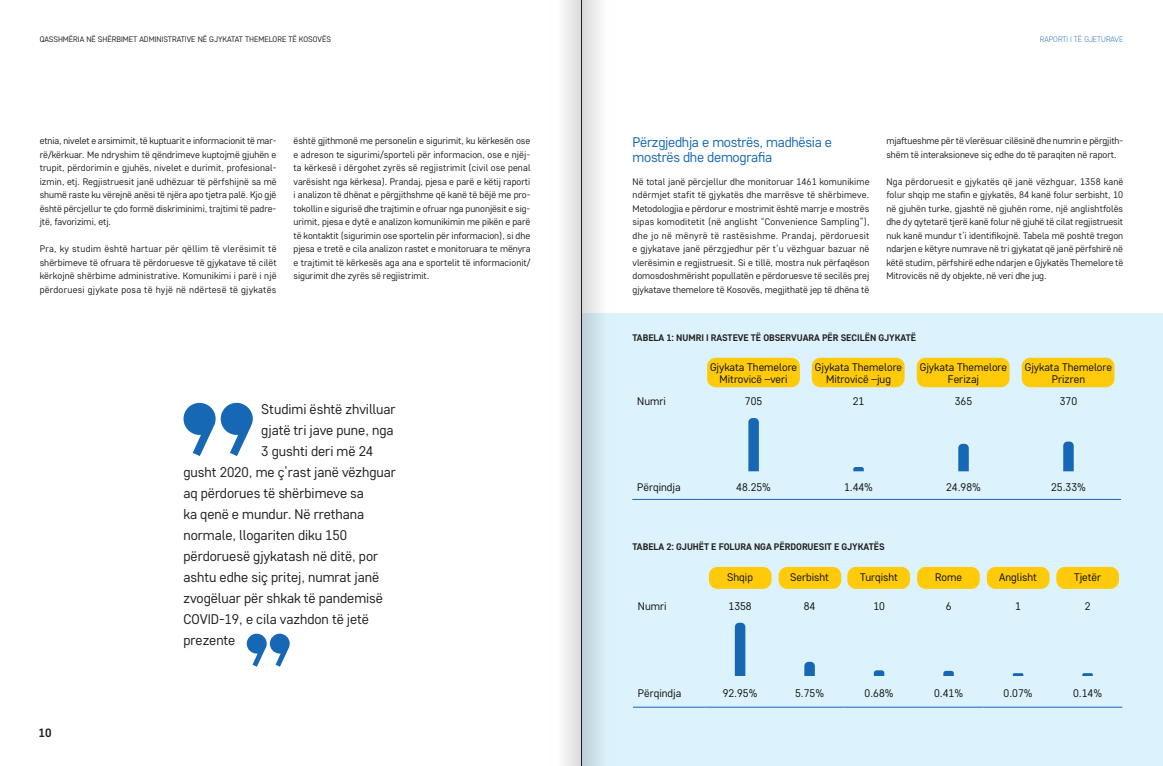
<style>
.page{position:relative;width:1163px;height:766px;background:#fff}
.page>*{position:absolute;margin:0;border:0;box-sizing:border-box;transform-origin:0 0}
.t1{font:14px "Core Sans D35";letter-spacing:-.005em;color:#1f2020}
.t2{font:14px/15.1px "Core Sans D35";letter-spacing:-.02em;color:#1768b4}
.t3{font:700 12px "Core Sans D55";color:#231f20}
.t4{font:11px/11.9px "Core Sans D35";color:#0e100e;text-align:center}
.t5{font:9.5px/13.5px "Core Sans D35";letter-spacing:-.005em;color:#1f2020;text-align:justify}
.t6{font:700 9.5px "Core Sans D55";letter-spacing:-.005em;color:#231f20}
.t7{font:8px "Core Sans D35";color:#231f20}
.t8{font:300 8px "Core Sans D25";color:#1768b4}
</style>
<div class="page">
<div style="left:581px;top:313px;width:581px;height:452px;background:#dcf2fc"></div>
<div style="left:707px;top:357px;width:92px;height:30px;background:#feca0a;border-radius:9px"></div>
<div style="left:811px;top:357px;width:93px;height:30px;background:#feca0a;border-radius:9px"></div>
<div style="left:916px;top:357px;width:93px;height:30px;background:#feca0a;border-radius:9px"></div>
<div style="left:1021px;top:357px;width:93px;height:30px;background:#feca0a;border-radius:9px"></div>
<div style="left:708px;top:566px;width:63px;height:22px;background:#feca0a;border-radius:9px"></div>
<div style="left:778px;top:566px;width:63px;height:22px;background:#feca0a;border-radius:9px"></div>
<div style="left:847px;top:566px;width:62px;height:22px;background:#feca0a;border-radius:9px"></div>
<div style="left:917px;top:566px;width:62px;height:22px;background:#feca0a;border-radius:9px"></div>
<div style="left:986px;top:566px;width:63px;height:22px;background:#feca0a;border-radius:9px"></div>
<div style="left:1056px;top:566px;width:62px;height:22px;background:#feca0a;border-radius:9px"></div>
<hr style="left:633px;top:706px;width:72px;height:1px;background:#1768b4">
<hr style="left:705px;top:706px;width:69px;height:1px;background:#1768b4">
<hr style="left:774px;top:706px;width:70px;height:1px;background:#1768b4">
<hr style="left:844px;top:706px;width:69px;height:1px;background:#1768b4">
<hr style="left:913px;top:706px;width:70px;height:1px;background:#1768b4">
<hr style="left:983px;top:706px;width:69px;height:1px;background:#1768b4">
<hr style="left:1052px;top:706px;width:70px;height:1px;background:#1768b4">
<svg style="left:734px;top:622px;width:11px;height:53px"></svg>
<svg style="left:804px;top:661px;width:10px;height:14px"></svg>
<svg style="left:873px;top:670px;width:11px;height:5px"></svg>
<svg style="left:943px;top:670px;width:10px;height:5px"></svg>
<svg style="left:1012px;top:673px;width:11px;height:2px"></svg>
<svg style="left:1082px;top:673px;width:10px;height:2px"></svg>
<svg style="left:183px;top:402px;width:70px;height:54px"></svg>
<svg style="left:247px;top:633px;width:43px;height:33px"></svg>
<hr style="left:632px;top:499px;width:69px;height:1px;background:#1768b4">
<hr style="left:701px;top:499px;width:105px;height:1px;background:#1768b4">
<hr style="left:806px;top:499px;width:104px;height:1px;background:#1768b4">
<hr style="left:910px;top:499px;width:105px;height:1px;background:#1768b4">
<hr style="left:1015px;top:499px;width:105px;height:1px;background:#1768b4">
<svg style="left:748px;top:418px;width:10px;height:53px"></svg>
<svg style="left:853px;top:467px;width:10px;height:4px"></svg>
<svg style="left:958px;top:443px;width:10px;height:28px"></svg>
<svg style="left:1063px;top:441px;width:10px;height:30px"></svg>
<svg style="left:564px;top:0;width:36px;height:765px"></svg>
<hr style="left:581px;top:0;width:1px;height:765px;background:#231f20">
<p class="t7" style="left:40px;top:34px;width:293px">QASSHMËRIA NË SHËRBIMET ADMINISTRATIVE NË GJYKATAT THEMELORE TË KOSOVËS</p>
<p class="t8" style="left:1039px;top:34px;width:85px">RAPORTI I TË GJETURAVE</p>
<p class="t5" style="left:40px;top:134px;width:238px">etnia, nivelet e arsimimit, të kuptuarit e informacionit të mar&shy;rë/kërkuar. Me ndryshim të qëndrimeve kuptojmë gjuhën e trupit, përdorimin e gjuhës, nivelet e durimit, profesional&shy;izmin, etj. Regjistruesit janë udhëzuar të përfshijnë sa më shumë raste ku vërejnë anësi të njëra apo tjetra palë. Kjo gjë është përcjellur te çdo formë diskriminimi, trajtimi të padre&shy;jtë, favorizimi, etj.</p>
<p class="t5" style="left:40px;top:242px;width:238px">Pra, ky studim është hartuar për qëllim të vlerësimit të shërbimeve të ofruara të përdoruesve të gjykatave të cilët kërkojnë shërbime administrative. Komunikimi i parë i një përdoruesi gjykate posa të hyjë në ndërtesë të gjykatës</p>
<p class="t5" style="left:293px;top:134px;width:238px">është gjithmonë me personelin e sigurimit, ku kërkesën ose e adreson te sigurimi/sporteli për informacion, ose e njëj&shy;ta kërkesë i dërgohet zyrës së regjistrimit (civil ose penal varësisht nga kërkesa). Prandaj, pjesa e parë e këtij raporti i analizon të dhënat e përgjithshme që kanë të bëjë me pro&shy;tokollin e sigurisë dhe trajtimin e ofruar nga punonjësit e sig&shy;urimit, pjesa e dytë e analizon komunikimin me pikën e parë të kontaktit (sigurimin ose sportelin për informacion), si dhe pjesa e tretë e cila analizon rastet e monitoruara te mënyra e trajtimit të kërkesës aga ana e sportelit të informacionit/ sigurimit dhe zyrës së regjistrimit.</p>
<h1 class="t2" style="left:632px;top:134px;width:201px">Përzgjedhja e mostrës, madhësia e mostrës dhe demografia</h1>
<p class="t5" style="left:632px;top:174px;width:238px">Në total janë përcjellur dhe monitoruar 1461 komunikime ndërmjet stafit të gjykatës dhe marrësve të shërbimeve.<br>Metodologjia e përdorur e mostrimit është marrje e mostrës sipas komoditetit (në anglisht “Convenience Sampling”), dhe jo në mënyrë të rastësishme. Prandaj, përdoruesit e gjykatave janë përzgjedhur për t’u vëzhguar bazuar në vlerësimin e regjistruesit. Si e tillë, mostra nuk përfaqëson domosdoshmërisht popullatën e përdoruesve të secilës prej gjykatave themelore të Kosovës, megjithatë jep të dhëna të</p>
<p class="t5" style="left:886px;top:134px;width:238px">mjaftueshme për të vlerësuar cilësinë dhe numrin e përgjith&shy;shëm të interaksioneve siç edhe do të paraqiten në raport.</p>
<p class="t5" style="left:886px;top:174px;width:238px">Nga përdoruesit e gjykatës që janë vëzhguar, 1358 kanë folur shqip me stafin e gjykatës, 84 kanë folur serbisht, 10 në gjuhën turke, gjashtë në gjuhën rome, një anglishtfolës dhe dy qytetarë tjerë kanë folur në gjuhë të cilat regjistruesit nuk kanë mundur t’i identifikojnë. Tabela më poshtë tregon ndarjen e këtyre numrave në tri gjykatat që janë përfshirë në këtë studim, përfshirë edhe ndarjen e Gjykatës Themelore të Mitrovicës në dy objekte, në veri dhe jug.</p>
<p class="t6" style="left:632px;top:331px;width:285px">TABELA 1: NUMRI I RASTEVE TË OBSERVUARA PËR SECILËN GJYKATË</p>
<p class="t4" style="left:710px;top:360px;width:89px">Gjykata Themelore<br>Mitrovicë –veri</p>
<p class="t4" style="left:814px;top:360px;width:89px">Gjykata Themelore<br>Mitrovicë –jug</p>
<p class="t4" style="left:919px;top:360px;width:89px">Gjykata Themelore<br>Ferizaj</p>
<p class="t4" style="left:1024px;top:360px;width:89px">Gjykata Themelore<br>Prizren</p>
<p class="t3" style="left:39px;top:724px;width:14px">10</p>
<h1 class="t1" style="left:261px;top:400px;width:136px">Studimi është zhvilluar</h1>
<h1 class="t1" style="left:261px;top:421px;width:134px">gjatë tri jave pune, nga</h1>
<h1 class="t1" style="left:261px;top:442px;width:113px">3 gushti deri më 24</h1>
<h1 class="t1" style="left:183px;top:463px;width:214px">gusht 2020, me ç’rast janë vëzhguar</h1>
<h1 class="t1" style="left:183px;top:484px;width:182px">aq përdorues të shërbimeve sa</h1>
<h1 class="t1" style="left:183px;top:505px;width:182px">ka qenë e mundur. Në rrethana</h1>
<h1 class="t1" style="left:183px;top:526px;width:165px">normale, llogariten diku 150</h1>
<h1 class="t1" style="left:183px;top:547px;width:196px">përdoruesë gjykatash në ditë, por</h1>
<h1 class="t1" style="left:183px;top:568px;width:197px">ashtu edhe siç pritej, numrat janë</h1>
<h1 class="t1" style="left:183px;top:589px;width:201px">zvogëluar për shkak të pandemisë</h1>
<h1 class="t1" style="left:183px;top:610px;width:187px">COVID-19, e cila vazhdon të jetë</h1>
<h1 class="t1" style="left:183px;top:631px;width:53px">prezente</h1>
<p class="t4" style="left:637px;top:395px;width:30px">Numri</p>
<p class="t4" style="left:744px;top:395px;width:19px">705</p>
<p class="t4" style="left:852px;top:395px;width:13px">21</p>
<p class="t4" style="left:954px;top:395px;width:19px">365</p>
<p class="t4" style="left:1059px;top:395px;width:19px">370</p>
<p class="t4" style="left:637px;top:480px;width:45px">Përqindja</p>
<p class="t4" style="left:736px;top:480px;width:36px">48.25%</p>
<p class="t4" style="left:844px;top:480px;width:30px">1.44%</p>
<p class="t4" style="left:946px;top:480px;width:36px">24.98%</p>
<p class="t4" style="left:1050px;top:480px;width:36px">25.33%</p>
<p class="t6" style="left:632px;top:540px;width:253px">TABELA 2: GJUHËT E FOLURA NGA PËRDORUESIT E GJYKATËS</p>
<p class="t4" style="left:727px;top:571px;width:27px">Shqip</p>
<p class="t4" style="left:790px;top:571px;width:40px">Serbisht</p>
<p class="t4" style="left:860px;top:571px;width:39px">Turqisht</p>
<p class="t4" style="left:935px;top:571px;width:28px">Rome</p>
<p class="t4" style="left:999px;top:571px;width:39px">Anglisht</p>
<p class="t4" style="left:1073px;top:571px;width:29px">Tjetër</p>
<p class="t4" style="left:638px;top:599px;width:30px">Numri</p>
<p class="t4" style="left:728px;top:599px;width:25px">1358</p>
<p class="t4" style="left:803px;top:599px;width:13px">84</p>
<p class="t4" style="left:873px;top:599px;width:13px">10</p>
<p class="t4" style="left:945px;top:599px;width:7px">6</p>
<p class="t4" style="left:1015px;top:599px;width:7px">1</p>
<p class="t4" style="left:1084px;top:599px;width:7px">2</p>
<p class="t4" style="left:638px;top:686px;width:45px">Përqindja</p>
<p class="t4" style="left:722px;top:686px;width:36px">92.95%</p>
<p class="t4" style="left:795px;top:686px;width:30px">5.75%</p>
<p class="t4" style="left:864px;top:686px;width:30px">0.68%</p>
<p class="t4" style="left:934px;top:686px;width:30px">0.41%</p>
<p class="t4" style="left:1003px;top:686px;width:30px">0.07%</p>
<p class="t4" style="left:1072px;top:686px;width:30px">0.14%</p>
</div>
